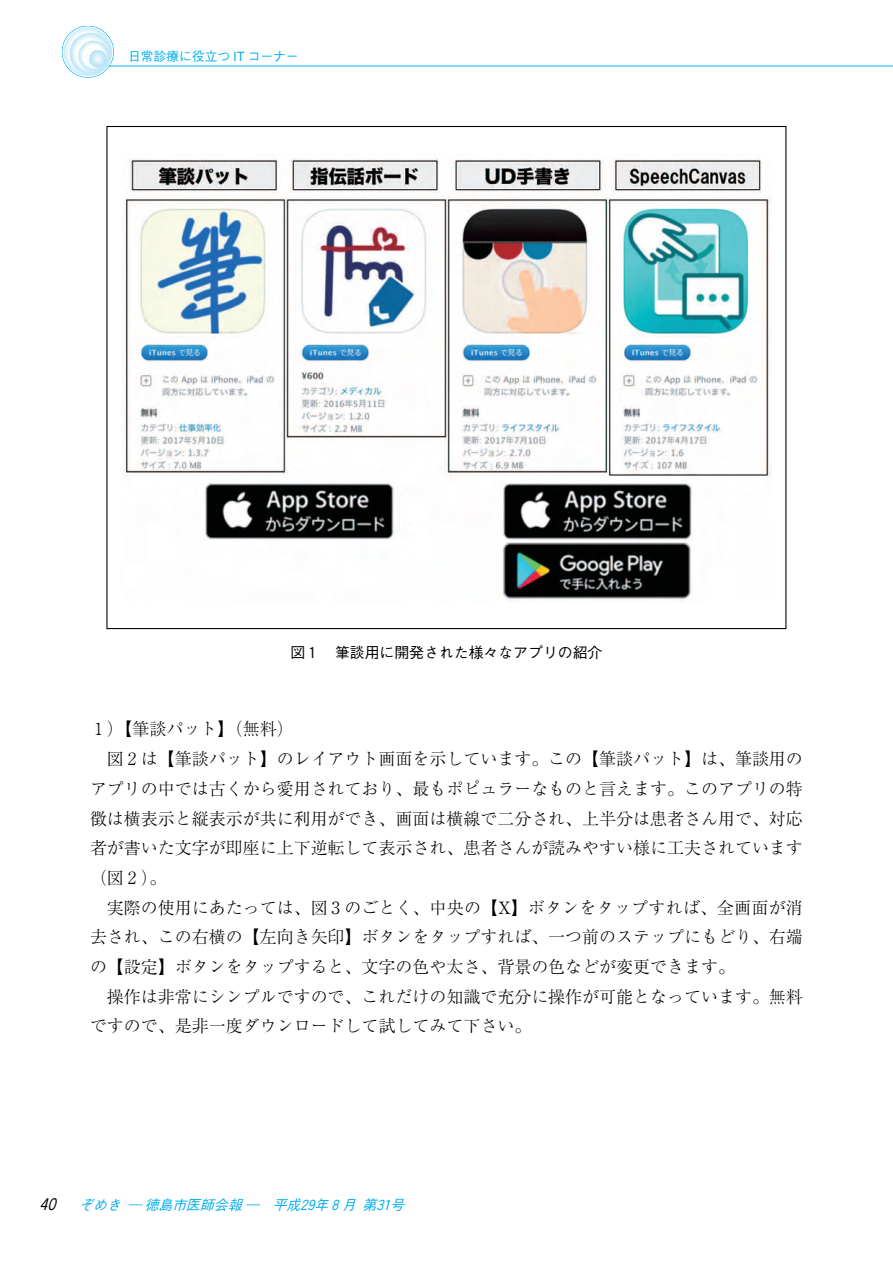
<style>
.page{position:relative;width:893px;height:1263px;background:#fff}
.page>*{position:absolute;margin:0;border:0;box-sizing:border-box;transform-origin:0 0}
.t1{font:300 16.95px "Ryumin";color:#000}
.t2{font:500 14.85px "Gothic BBB";color:#000}
.t3{font:italic 500 13.8px "Gothic BBB";color:#00aeef}
.t4{font:500 12.75px "Gothic BBB";color:#00aeef}
.s1{font-weight:400}
.s2{font-size:15.9px;color:#000}
</style>
<div class="page">
<img style="left:122px;top:158px;width:649px;height:444px">
<hr style="left:90px;top:66px;width:802px;height:1px;background:#00aeef">
<svg style="left:62px;top:26px;width:52px;height:52px"></svg>
<p class="t4" style="left:128px;top:51px;width:172px">日常診療に役立つ IT コーナー</p>
<p class="t2" style="left:290px;top:647px;width:313px">図１ 筆談用に開発された様々なアプリの紹介</p>
<p class="t1" style="left:90px;top:723px;width:205px">１）【筆談パット】（無料）</p>
<p class="t1" style="left:107px;top:753px;width:697px">図２は【筆談パット】のレイアウト画面を示しています。この【筆談パット】は、筆談用の</p>
<p class="t1" style="left:90px;top:783px;width:714px">アプリの中では古くから愛用されており、最もポピュラーなものと言えます。このアプリの特</p>
<p class="t1" style="left:90px;top:812px;width:714px">徴は横表示と縦表示が共に利用ができ、画面は横線で二分され、上半分は患者さん用で、対応</p>
<p class="t1" style="left:90px;top:842px;width:714px">者が書いた文字が即座に上下逆転して表示され、患者さんが読みやすい様に工夫されています</p>
<p class="t1" style="left:90px;top:872px;width:78px">（図２）。</p>
<p class="t1" style="left:107px;top:901px;width:697px">実際の使用にあたっては、図３のごとく、中央の【<span class="s1">X</span>】ボタンをタップすれば、全画面が消</p>
<p class="t1" style="left:90px;top:931px;width:714px">去され、この右横の【左向き矢印】ボタンをタップすれば、一つ前のステップにもどり、右端</p>
<p class="t1" style="left:90px;top:961px;width:646px">の【設定】ボタンをタップすると、文字の色や太さ、背景の色などが変更できます。</p>
<p class="t1" style="left:107px;top:990px;width:697px">操作は非常にシンプルですので、これだけの知識で充分に操作が可能となっています。無料</p>
<p class="t1" style="left:90px;top:1020px;width:443px">ですので、是非一度ダウンロードして試してみて下さい。</p>
<p class="t3" style="left:36px;top:1200px;width:373px"><span class="s2">４０</span> ぞめき ― 徳島市医師会報 ― 平成２９年８月第３１号</p>
</div>
